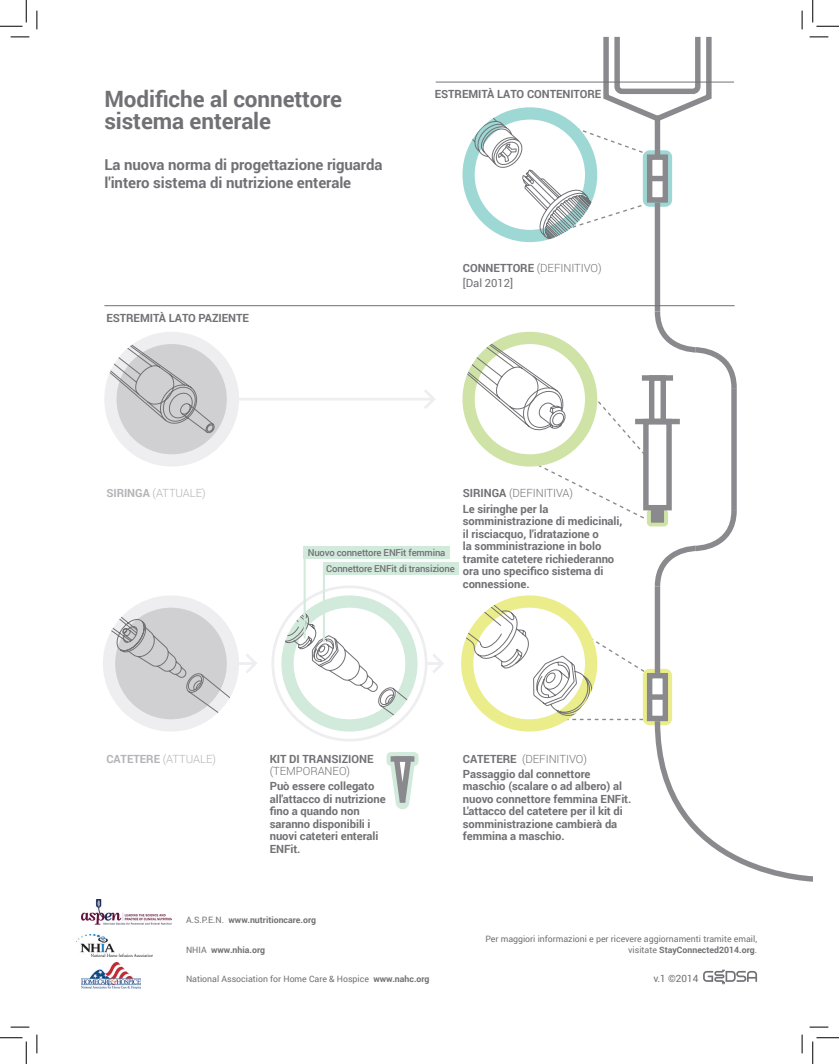
<style>
.page{position:relative;width:839px;height:1064px;background:#fff}
.page>*{position:absolute;margin:0;border:0;box-sizing:border-box;transform-origin:0 0}
.t1{font:700 22.5px/22.5px "Roboto";letter-spacing:-.005em;color:#717074}
.t2{font:700 15px/17.5px "Roboto";letter-spacing:-.005em;color:#717074}
.t3{font:700 11.25px/12.5px "Roboto";letter-spacing:-.005em;color:#717074}
.t4{font:300 11.25px/15.2px "Roboto";letter-spacing:-.005em;color:#717074}
.t5{font:300 11.25px "Roboto";letter-spacing:-.005em;color:#b4b3b7}
.t6{font:10px "Roboto";color:#717074}
.t7{font:500 9.5px/16.6px "Roboto";letter-spacing:-.02em;color:#717074}
.t8{font:8.75px/10.5px "Roboto";color:#717074;text-align:right}
.t9{font:700 8.75px "Roboto";color:#717074}
.s1{font-weight:700}
.s2{font-weight:400}
.s3{font-weight:300}
</style>
<div class="page">
<hr style="left:230px;top:398px;width:203px;height:2px;background:#eeeef0">
<hr style="left:426px;top:662px;width:15px;height:3px;background:#eeeef0">
<svg style="left:110px;top:338px;width:123px;height:122px;background:#d7d7da"></svg>
<div style="left:104px;top:332px;width:135px;height:134px;border:12px solid #eeeef0;border-radius:50%"></div>
<svg style="left:386px;top:752px;width:33px;height:57px"></svg>
<div style="left:391px;top:756px;width:23px;height:6px;background:#8a8a8e"></div>
<div style="left:655px;top:203px;width:5px;height:108px;background:#8a8a8e"></div>
<svg style="left:424px;top:390px;width:11px;height:19px"></svg>
<svg style="left:433px;top:654px;width:11px;height:19px"></svg>
<div style="left:271px;top:585px;width:156px;height:156px;border:3px solid #eeeef0;border-radius:50%"></div>
<hr style="left:436px;top:82px;width:298px;height:1px;background:#717074">
<hr style="left:104px;top:305px;width:630px;height:1px;background:#717074">
<svg style="left:469px;top:36px;width:245px;height:207px"></svg>
<svg style="left:103px;top:596px;width:154px;height:135px"></svg>
<svg style="left:281px;top:595px;width:136px;height:136px"></svg>
<svg style="left:104px;top:332px;width:111px;height:101px;background:#d3d3d6"></svg>
<svg style="left:461px;top:306px;width:352px;height:576px"></svg>
<div style="left:304px;top:546px;width:146px;height:12px;background:#d2eadb"></div>
<div style="left:323px;top:562px;width:135px;height:13px;background:#d2eadb"></div>
<hr style="left:304px;top:547px;width:2px;height:90px;background:#d2eadb">
<hr style="left:323px;top:563px;width:2px;height:78px;background:#d2eadb">
<div style="left:655px;top:116px;width:5px;height:41px;background:#8a8a8e"></div>
<svg style="left:703px;top:969px;width:54px;height:15px"></svg>
<img style="left:82px;top:899px;width:90px;height:25px">
<img style="left:78px;top:934px;width:74px;height:22px">
<img style="left:82px;top:962px;width:59px;height:26px">
<svg style="left:11px;top:36px;width:18px;height:2px"></svg>
<svg style="left:809px;top:36px;width:19px;height:2px"></svg>
<svg style="left:11px;top:1026px;width:18px;height:2px"></svg>
<svg style="left:809px;top:1026px;width:19px;height:2px"></svg>
<svg style="left:36px;top:11px;width:2px;height:18px"></svg>
<svg style="left:36px;top:1034px;width:2px;height:19px"></svg>
<svg style="left:801px;top:11px;width:2px;height:18px"></svg>
<svg style="left:801px;top:1034px;width:2px;height:19px"></svg>
<svg style="left:0;top:0;width:27px;height:27px"></svg>
<svg style="left:0;top:1037px;width:27px;height:27px"></svg>
<svg style="left:812px;top:0;width:27px;height:27px"></svg>
<svg style="left:812px;top:1037px;width:27px;height:27px"></svg>
<h1 class="t1" style="left:104px;top:87px;width:239px">Modifiche al connettore sistema enterale</h1>
<h2 class="t2" style="left:104px;top:156px;width:280px">La nuova norma di progettazione riguarda l'intero sistema di nutrizione enterale</h2>
<p class="t3" style="left:106px;top:312px;width:144px">ESTREMITÀ LATO PAZIENTE</p>
<p class="t3" style="left:435px;top:87px;width:168px">ESTREMITÀ LATO CONTENITORE</p>
<p class="t4" style="left:463px;top:260px;width:140px"><span class="s1">CONNETTORE</span> (DEFINITIVO) <span class="s2">[Dal 2012]</span></p>
<p class="t5" style="left:106px;top:486px;width:101px"><span class="s1">SIRINGA</span> (ATTUALE)</p>
<p class="t7" style="left:326px;top:543px;width:130px;text-indent:-18px">Nuovo connettore ENFit femmina<br>Connettore ENFit di transizione</p>
<p class="t3" style="left:463px;top:485px;width:112px;line-height:15.2px">SIRINGA <span class="s3">(DEFINITIVA)<br></span>Le siringhe per la</p>
<p class="t3" style="left:463px;top:514px;width:161px">somministrazione di medicinali, il risciacquo, l'idratazione o<br>la somministrazione in bolo tramite catetere richiederanno ora uno specifico sistema di connessione.</p>
<p class="t5" style="left:106px;top:751px;width:111px"><span class="s1">CATETERE</span> (ATTUALE)</p>
<p class="t3" style="left:270px;top:752px;width:105px">KIT DI TRANSIZIONE</p>
<p class="t4" style="left:270px;top:763px;width:82px">(TEMPORANEO)</p>
<p class="t3" style="left:270px;top:779px;width:117px">Può essere collegato all'attacco di nutrizione fino a quando non saranno disponibili i nuovi cateteri enterali<br>ENFit.</p>
<p class="t9" style="left:186px;top:914px;width:131px"><span class="s2">A.S.P.E.N.</span> www.nutritioncare.org</p>
<p class="t9" style="left:186px;top:943px;width:80px"><span class="s2">NHIA</span> www.nhia.org</p>
<p class="t8" style="left:186px;top:973px;width:245px">National Association for Home Care &amp; Hospice <span class="s1">www.nahc.org</span></p>
<p class="t3" style="left:463px;top:750px;width:129px;line-height:15.2px">CATETERE <span class="s3">(DEFINITIVO)<br></span>Passaggio dal connettore</p>
<p class="t3" style="left:463px;top:779px;width:170px">maschio (scalare o ad albero) al nuovo connettore femmina ENFit.<br>L'attacco del catetere per il kit di somministrazione cambierà da femmina a maschio.</p>
<p class="t8" style="left:485px;top:933px;width:273px">Per maggiori informazioni e per ricevere aggiornamenti tramite email, visitate <span class="s1">StayConnected2014.org</span>.</p>
<p class="t6" style="left:653px;top:971px;width:46px">v.1 ©2014</p>
</div>
